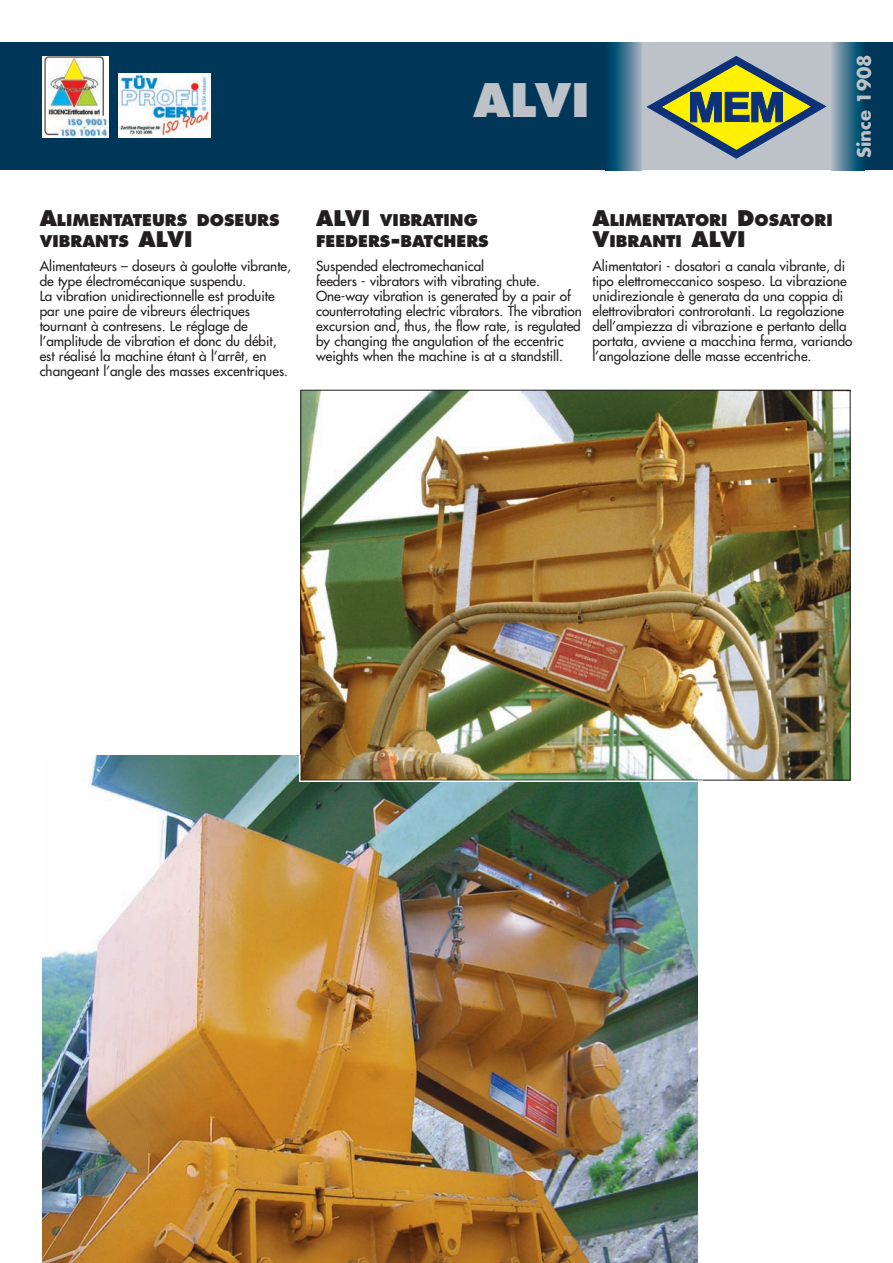
<style>
.page{position:relative;width:893px;height:1263px;background:#fff}
.page>*{position:absolute;margin:0;border:0;box-sizing:border-box;transform-origin:0 0}
.t1{font:800 45px "Futura";color:#bcc2c7}
.t2{font:700 18px "Futura";color:#bcc2c7}
.t3{font:800 15.75px/21px "Futura";color:#231f20}
.t4{font:13.5px/15px "Futura";color:#231f20}
.s1{font-size:21px}
</style>
<div class="page">
<div style="left:0;top:43px;width:893px;height:127px;background:#003758"></div>
<img style="left:43px;top:56px;width:66px;height:81px">
<img style="left:118px;top:73px;width:92px;height:64px">
<div style="left:627px;top:43px;width:216px;height:127px;background:#bcc2c7"></div>
<svg style="left:646px;top:56px;width:180px;height:103px"></svg>
<svg style="left:609px;top:43px;width:33px;height:127px;background:#457791"></svg>
<svg style="left:832px;top:43px;width:31px;height:127px;background:#467891"></svg>
<img style="left:43px;top:755px;width:654px;height:508px">
<img style="left:302px;top:392px;width:546px;height:386px">
<svg style="left:299px;top:755px;width:1px;height:25px"></svg>
<hr style="left:299px;top:780px;width:404px;height:2px;background:#fff">
<p class="t3" style="left:40px;top:211px;width:241px"><span class="s1">A</span>LIMENTATEURS DOSEURS<br>VIBRANTS <span class="s1">ALVI</span></p>
<p class="t4" style="left:40px;top:260px;width:253px">Alimentateurs – doseurs à goulotte vibrante, de type électromécanique suspendu.<br>La vibration unidirectionnelle est produite par une paire de vibreurs électriques tournant à contresens. Le réglage de l’amplitude de vibration et donc du débit, est réalisé la machine étant à l’arrêt, en changeant l’angle des masses excentriques.</p>
<h1 class="t1" style="left:473px;top:81px;width:118px">ALVI</h1>
<h2 class="t2" style="left:856px;top:158px;width:106px;rotate:-90deg">Since 1908</h2>
<p class="t3" style="left:316px;top:211px;width:174px"><span class="s1">ALVI</span> VIBRATING<br>FEEDERS<span class="s1">-</span>BATCHERS</p>
<p class="t4" style="left:316px;top:260px;width:267px">Suspended electromechanical<br>feeders - vibrators with vibrating chute.<br>One-way vibration is generated by a pair of counterrotating electric vibrators. The vibration excursion and, thus, the flow rate, is regulated by changing the angulation of the eccentric weights when the machine is at a standstill.</p>
<p class="t3" style="left:592px;top:211px;width:242px"><span class="s1">A</span>LIMENTATORI <span class="s1">D</span>OSATORI<br><span class="s1">V</span>IBRANTI <span class="s1">ALVI</span></p>
<p class="t4" style="left:592px;top:260px;width:262px">Alimentatori - dosatori a canala vibrante, di tipo elettromeccanico sospeso. La vibrazione unidirezionale è generata da una coppia di elettrovibratori controrotanti. La regolazione dell’ampiezza di vibrazione e pertanto della portata, avviene a macchina ferma, variando l’angolazione delle masse eccentriche.</p>
</div>
